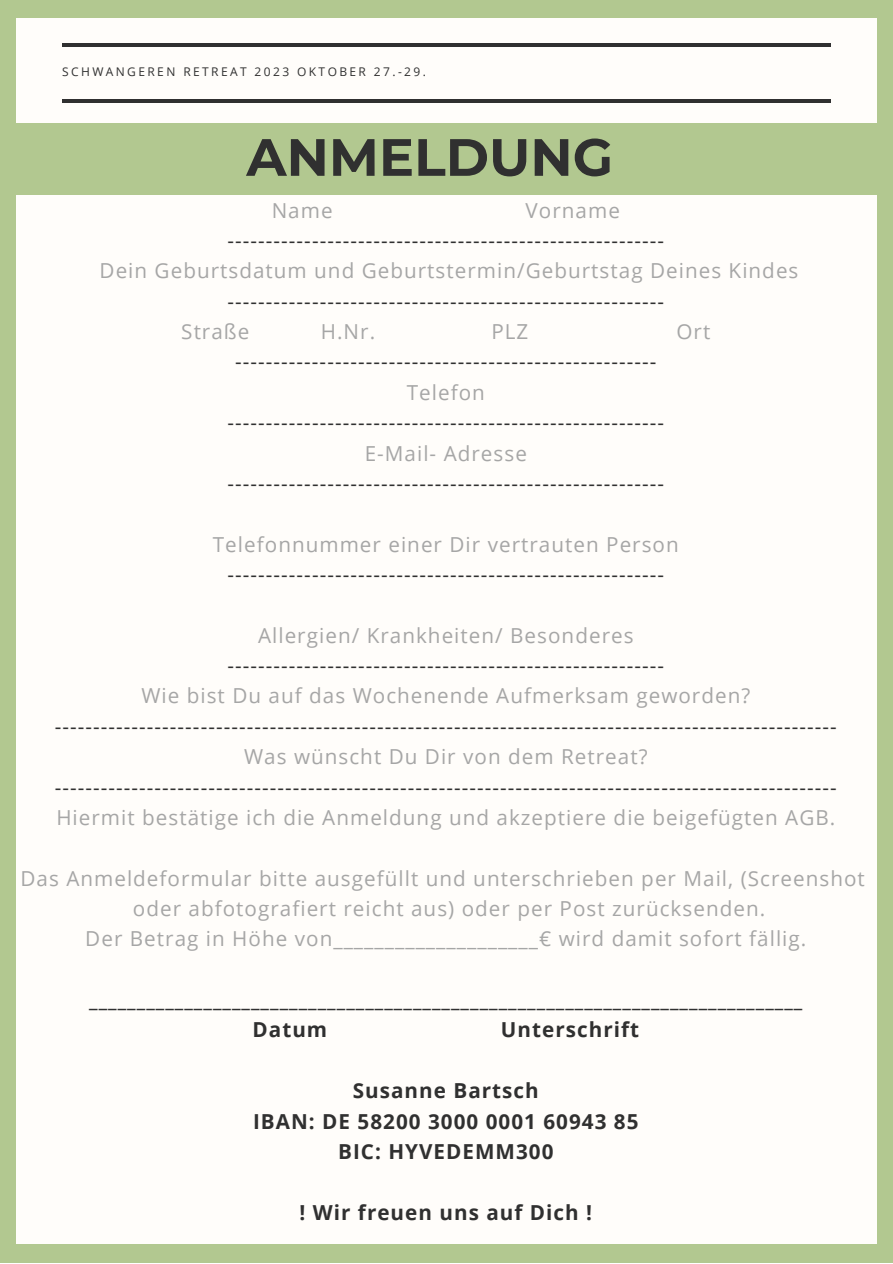
<style>
.page{position:relative;width:893px;height:1264px;background:#fff}
.page>*{position:absolute;margin:0;border:0;box-sizing:border-box;transform-origin:0 0}
.t1{font:700 52.35px "Montserrat";color:#303030}
.t2{font:20.7px "Open Sans";color:#303030}
.t3{font:20.7px "Open Sans";letter-spacing:.05em;color:#a6a6a6}
.t4{font:700 20.7px/30.3px "Open Sans";letter-spacing:.05em;color:#303030}
.t5{font:12px "Open Sans";letter-spacing:.2em;color:#303030}
</style>
<div class="page">
<div style="left:0;top:0;width:892px;height:1262px;background:#b2c890"></div>
<div style="left:17px;top:18px;width:859px;height:1226px;background:#fffdfa"></div>
<hr style="left:62px;top:99px;width:768px;height:4px;background:#303030">
<hr style="left:62px;top:43px;width:768px;height:3px;background:#303030">
<div style="left:0;top:123px;width:889px;height:72px;background:#b2c890"></div>
<p class="t5" style="left:62px;top:63px;width:365px">SCHWANGEREN RETREAT 2023 OKTOBER 27.-29.</p>
<h1 class="t1" style="left:246px;top:125px;width:368px">ANMELDUNG</h1>
<p class="t3" style="left:272px;top:195px;width:62px">Name</p>
<p class="t3" style="left:525px;top:195px;width:96px">Vorname</p>
<p class="t2" style="left:227px;top:226px;width:438px">---------------------------------------------------------</p>
<p class="t3" style="left:100px;top:256px;width:700px">Dein Geburtsdatum und Geburtstermin/Geburtstag Deines Kindes</p>
<p class="t2" style="left:227px;top:286px;width:438px">---------------------------------------------------------</p>
<p class="t3" style="left:181px;top:317px;width:70px">Straße</p>
<p class="t3" style="left:321px;top:317px;width:56px">H.Nr.</p>
<p class="t3" style="left:491px;top:317px;width:38px">PLZ</p>
<p class="t3" style="left:676px;top:317px;width:35px">Ort</p>
<p class="t2" style="left:235px;top:347px;width:422px">-------------------------------------------------------</p>
<p class="t3" style="left:406px;top:378px;width:80px">Telefon</p>
<p class="t2" style="left:227px;top:408px;width:438px">---------------------------------------------------------</p>
<p class="t3" style="left:365px;top:438px;width:164px">E-Mail- Adresse</p>
<p class="t2" style="left:227px;top:469px;width:438px">---------------------------------------------------------</p>
<p class="t3" style="left:213px;top:529px;width:467px">Telefonnummer einer Dir vertrauten Person</p>
<p class="t2" style="left:227px;top:560px;width:438px">---------------------------------------------------------</p>
<p class="t3" style="left:258px;top:620px;width:377px">Allergien/ Krankheiten/ Besonderes</p>
<p class="t2" style="left:227px;top:651px;width:438px">---------------------------------------------------------</p>
<p class="t3" style="left:141px;top:681px;width:610px">Wie bist Du auf das Wochenende Aufmerksam geworden?</p>
<p class="t2" style="left:55px;top:711px;width:783px">------------------------------------------------------------------------------------------------------</p>
<p class="t3" style="left:244px;top:742px;width:405px">Was wünscht Du Dir von dem Retreat?</p>
<p class="t2" style="left:55px;top:772px;width:783px">------------------------------------------------------------------------------------------------------</p>
<p class="t3" style="left:56px;top:802px;width:780px">Hiermit bestätige ich die Anmeldung und akzeptiere die beigefügten AGB.</p>
<p class="t3" style="left:20px;top:863px;width:845px">Das Anmeldeformular bitte ausgefüllt und unterschrieben per Mail, (Screenshot</p>
<p class="t3" style="left:133px;top:893px;width:633px">oder abfotografiert reicht aus) oder per Post zurücksenden.</p>
<p class="t3" style="left:85px;top:924px;width:722px">Der Betrag in Höhe von____________________€ wird damit sofort fällig.</p>
<p class="t4" style="left:252px;top:983px;width:551px;text-indent:-163px">___________________________________________________________________________<br>Datum</p>
<p class="t4" style="left:501px;top:1014px;width:140px">Unterschrift</p>
<p class="t4" style="left:253px;top:1074px;width:387px;text-align:center">Susanne Bartsch<br>IBAN: DE 58200 3000 0001 60943 85<br>BIC: HYVEDEMM300</p>
<p class="t4" style="left:299px;top:1196px;width:294px">! Wir freuen uns auf Dich !</p>
</div>
